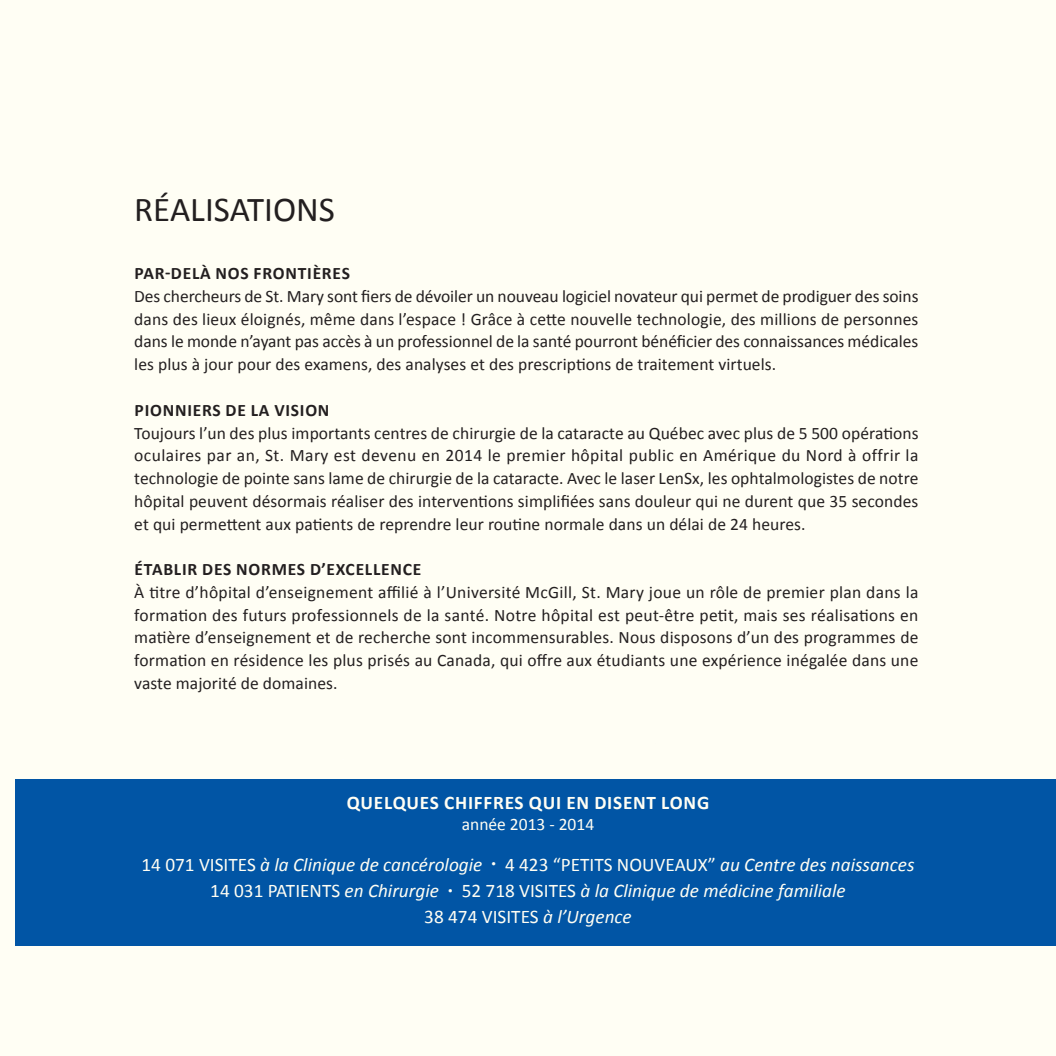
<style>
.page{position:relative;width:1056px;height:1056px;background:#fff}
.page>*{position:absolute;margin:0;border:0;box-sizing:border-box;transform-origin:0 0}
.t1{font:35px "Calibri";color:#231f20}
.t2{font:italic 19.25px "Calibri";color:#fffef4}
.t3{font:19.25px "Calibri";color:#fffef4}
.t4{font:700 19.25px "Calibri";letter-spacing:.04em;color:#fffef4}
.t5{font:17.5px/22.8px "Calibri";letter-spacing:.005em;color:#231f20;text-align:justify}
.t6{font:700 17.5px "Calibri";letter-spacing:.045em;color:#231f20}
.t7{font:17.5px "Calibri";color:#fffef4}
.s1{font-style:normal}
.s2{font-style:italic}
</style>
<div class="page">
<div style="left:0;top:0;width:1055px;height:1055px;background:#fffef4"></div>
<div style="left:16px;top:779px;width:1039px;height:166px;background:#0155a5"></div>
<h1 class="t1" style="left:134px;top:187px;width:37px">Réalisations</h1>
<p class="t6" style="left:135px;top:262px;width:217px">PAR-DELÀ NOS FRONTIÈRES</p>
<p class="t5" style="left:134px;top:284px;width:785px">Des chercheurs de St. Mary sont fiers de dévoiler un nouveau logiciel novateur qui permet de prodiguer des soins dans des lieux éloignés, même dans l’espace ! Grâce à cette nouvelle technologie, des millions de personnes dans le monde n’ayant pas accès à un professionnel de la santé pourront bénéficier des connaissances médicales les plus à jour pour des examens, des analyses et des prescriptions de traitement virtuels.</p>
<p class="t6" style="left:135px;top:399px;width:196px">PIONNIERS DE LA VISION</p>
<p class="t5" style="left:134px;top:420px;width:785px">Toujours l’un des plus importants centres de chirurgie de la cataracte au Québec avec plus de 5 500 opérations oculaires par an, St. Mary est devenu en 2014 le premier hôpital public en Amérique du Nord à offrir la technologie de pointe sans lame de chirurgie de la cataracte. Avec le laser LenSx, les ophtalmologistes de notre hôpital peuvent désormais réaliser des interventions simplifiées sans douleur qui ne durent que 35 secondes et qui permettent aux patients de reprendre leur routine normale dans un délai de 24 heures.</p>
<p class="t6" style="left:135px;top:558px;width:288px">ÉTABLIR DES NORMES D’EXCELLENCE</p>
<p class="t5" style="left:134px;top:579px;width:785px">À titre d’hôpital d’enseignement affilié à l’Université McGill, St. Mary joue un rôle de premier plan dans la formation des futurs professionnels de la santé. Notre hôpital est peut-être petit, mais ses réalisations en matière d’enseignement et de recherche sont incommensurables. Nous disposons d’un des programmes de formation en résidence les plus prisés au Canada, qui offre aux étudiants une expérience inégalée dans une vaste majorité de domaines.</p>
<p class="t4" style="left:346px;top:791px;width:361px">QUELQUES CHIFFRES QUI EN DISENT LONG</p>
<p class="t7" style="left:461px;top:813px;width:134px">année 2013 - 2014</p>
<p class="t3" style="left:141px;top:852px;width:67px">14 071 visites</p>
<p class="t2" style="left:260px;top:852px;width:310px">à la Clinique de cancérologie <sup>•</sup> <span class="s1">4 423 “petits</span></p>
<p class="t3" style="left:617px;top:852px;width:13px">nou</p>
<p class="t3" style="left:654px;top:852px;width:22px">veaux</p>
<p class="t2" style="left:707px;top:852px;width:208px"><span class="s1">”</span> au Centre des naissances</p>
<p class="t3" style="left:210px;top:878px;width:318px">14 031 PATIENTS <span class="s2">en Chirurgie</span> <sup>•</sup> 52 718 visites</p>
<p class="t2" style="left:580px;top:878px;width:266px">à la Clinique de médicine familiale</p>
<p class="t3" style="left:424px;top:904px;width:67px">38 474 visites</p>
<p class="t2" style="left:543px;top:904px;width:90px">à l’Urgence</p>
</div>
